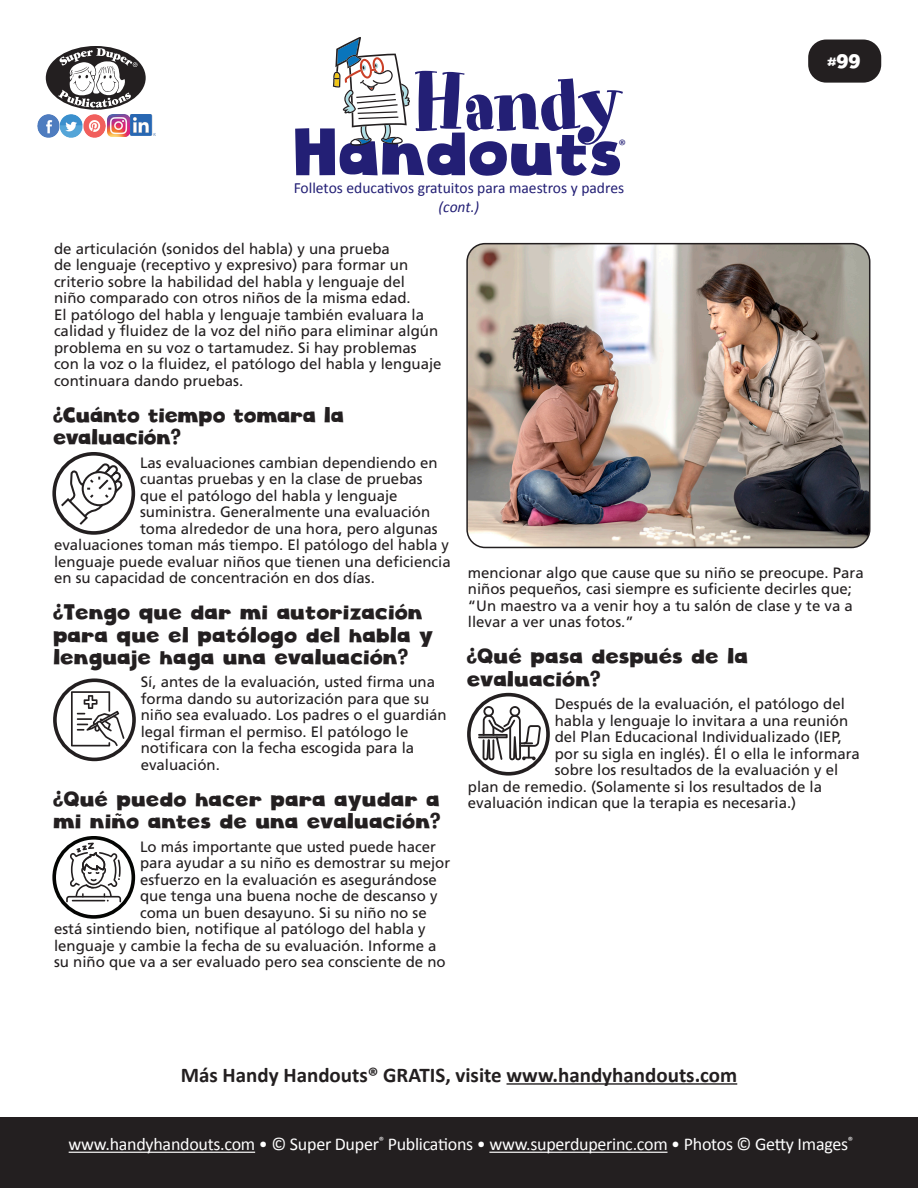
<style>
.page{position:relative;width:918px;height:1188px;background:#fff}
.page>*{position:absolute;margin:0;border:0;box-sizing:border-box;transform-origin:0 0}
.t1{font:79.2px "Art Department JNL";letter-spacing:-.03em;color:#231f75}
.t2{font:64.8px "Cloudy Witha Chanceof Love";color:#231f75}
.HH_Text{font:21px/22.5px "Cloudy Witha Chanceof Love";color:#231f20}
.HH_TEXT{font:700 21px "Calibri";color:#231f20}
.t3{font:19.5px "Cloudy Witha Chanceof Love";color:#fff}
.t4{font:18px "Calibri";letter-spacing:-.015em;color:#fff}
.t5{font:15.6px "Calibri";color:#231f75}
.t6{font:italic 15.6px "Calibri";color:#231f75}
.t7{font:15.15px "Calibri";color:#231f75}
.HH_Text-2{font:15px/16.5px "Frutiger";color:#231f20}
</style>
<div class="page">
<img style="left:469px;top:244px;width:401px;height:303px">
<div style="left:466px;top:243px;width:404px;height:305px;border:2px solid #231f20;border-radius:18px"></div>
<div style="left:808px;top:40px;width:73px;height:43px;background:#231f20;border-radius:18px"></div>
<div style="left:46px;top:46px;width:100px;height:64px;background:#231f20;border-radius:50%"></div>
<svg style="left:58px;top:48px;width:80px;height:60px"></svg>
<img style="left:37px;top:115px;width:92px;height:22px">
<img style="left:131px;top:115px;width:24px;height:21px">
<div style="left:0;top:1118px;width:918px;height:70px;background:#231f20"></div>
<hr style="left:69px;top:1152px;width:186px;height:1px;background:#fff">
<hr style="left:489px;top:1152px;width:179px;height:1px;background:#fff">
<svg style="left:333px;top:37px;width:77px;height:109px"></svg>
<hr style="left:507px;top:1083px;width:230px;height:2px;background:#231f20">
<svg style="left:59px;top:461px;width:66px;height:74px"></svg>
<div style="left:52px;top:452px;width:83px;height:83px;border:4px solid #231f20;border-radius:50%"></div>
<svg style="left:71px;top:691px;width:54px;height:55px"></svg>
<div style="left:53px;top:678px;width:83px;height:83px;border:4px solid #231f20;border-radius:50%"></div>
<svg style="left:478px;top:706px;width:63px;height:54px"></svg>
<div style="left:467px;top:693px;width:83px;height:83px;border:4px solid #231f20;border-radius:50%"></div>
<svg style="left:66px;top:843px;width:55px;height:59px"></svg>
<div style="left:52px;top:836px;width:83px;height:83px;border:4px solid #040503;border-radius:50%"></div>
<p class="t1" style="left:412px;top:56px;width:213px">Handy</p>
<p class="t5" style="left:294px;top:177px;width:332px">Folletos educativos gratuitos para maestros y padres</p>
<p class="t6" style="left:439px;top:196px;width:42px">(cont.)</p>
<p class="t2" style="left:296px;top:112px;width:331px">Handouts</p>
<p class="t7" style="left:618px;top:135px;width:9px">®</p>
<p class="t3" style="left:828px;top:49px;width:35px">#99</p>
<p class="HH_Text-2" style="left:54px;top:240px;width:389px">de articulación (sonidos del habla) y una prueba<br>de lenguaje (receptivo y expresivo) para formar un criterio sobre la habilidad del habla y lenguaje del<br>niño comparado con otros niños de la misma edad.<br>El patólogo del habla y lenguaje también evaluara la calidad y fluidez de la voz del niño para eliminar algún problema en su voz o tartamudez. Si hay problemas con la voz o la fluidez, el patólogo del habla y lenguaje continuara dando pruebas.</p>
<p class="HH_Text" style="left:54px;top:404px;width:292px">¿Cuánto tiempo tomara la evaluación?</p>
<p class="HH_Text-2" style="left:140px;top:454px;width:299px">Las evaluaciones cambian dependiendo en</p>
<p class="HH_Text-2" style="left:140px;top:470px;width:284px">cuantas pruebas y en la clase de pruebas</p>
<p class="HH_Text-2" style="left:140px;top:487px;width:259px">que el patólogo del habla y lenguaje</p>
<p class="HH_Text-2" style="left:140px;top:503px;width:292px">suministra. Generalmente una evaluación</p>
<p class="HH_Text-2" style="left:140px;top:520px;width:299px">toma alrededor de una hora, pero algunas</p>
<p class="HH_Text-2" style="left:54px;top:536px;width:397px">evaluaciones toman más tiempo. El patólogo del habla y</p>
<p class="HH_Text-2" style="left:54px;top:553px;width:398px">lenguaje puede evaluar niños que tienen una deficiencia</p>
<p class="HH_Text-2" style="left:54px;top:569px;width:322px">en su capacidad de concentración en dos días.</p>
<p class="HH_Text" style="left:54px;top:601px;width:382px">¿Tengo que dar mi autorización para que el patólogo del habla y lenguaje haga una evaluación?</p>
<p class="HH_Text-2" style="left:141px;top:674px;width:307px">Sí, antes de la evaluación, usted firma una forma dando su autorización para que su niño sea evaluado. Los padres o el guardián legal firman el permiso. El patólogo le notificara con la fecha escogida para la evaluación.</p>
<p class="HH_Text" style="left:54px;top:788px;width:389px">¿Qué puedo hacer para ayudar a mi niño antes de una evaluación?</p>
<p class="HH_Text-2" style="left:140px;top:838px;width:297px">Lo más importante que usted puede hacer</p>
<p class="HH_Text-2" style="left:140px;top:854px;width:312px">para ayudar a su niño es demostrar su mejor</p>
<p class="HH_Text-2" style="left:140px;top:871px;width:298px">esfuerzo en la evaluación es asegurándose</p>
<p class="HH_Text-2" style="left:140px;top:887px;width:299px">que tenga una buena noche de descanso y</p>
<p class="HH_Text-2" style="left:140px;top:904px;width:288px">coma un buen desayuno. Si su niño no se</p>
<p class="HH_Text-2" style="left:54px;top:920px;width:373px">está sintiendo bien, notifique al patólogo del habla y</p>
<p class="HH_Text-2" style="left:54px;top:937px;width:384px">lenguaje y cambie la fecha de su evaluación. Informe a</p>
<p class="HH_Text-2" style="left:54px;top:953px;width:393px">su niño que va a ser evaluado pero sea consciente de no</p>
<p class="HH_Text-2" style="left:468px;top:564px;width:397px">mencionar algo que cause que su niño se preocupe. Para niños pequeños, casi siempre es suficiente decirles que; “Un maestro va a venir hoy a tu salón de clase y te va a llevar a ver unas fotos.”</p>
<p class="HH_Text" style="left:468px;top:645px;width:283px">¿Qué pasa después de la evaluación?</p>
<p class="HH_Text-2" style="left:555px;top:696px;width:292px">Después de la evaluación, el patólogo del</p>
<p class="HH_Text-2" style="left:555px;top:712px;width:295px">habla y lenguaje lo invitara a una reunión</p>
<p class="HH_Text-2" style="left:555px;top:729px;width:289px">del Plan Educacional Individualizado (IEP,</p>
<p class="HH_Text-2" style="left:555px;top:745px;width:307px">por su sigla en inglés). Él o ella le informara</p>
<p class="HH_Text-2" style="left:555px;top:762px;width:285px">sobre los resultados de la evaluación y el</p>
<p class="HH_Text-2" style="left:468px;top:778px;width:356px">plan de remedio. (Solamente si los resultados de la</p>
<p class="HH_Text-2" style="left:468px;top:795px;width:330px">evaluación indican que la terapia es necesaria.)</p>
<p class="HH_TEXT" style="left:181px;top:1060px;width:558px">Más Handy Handouts® GRATIS, visite www.handyhandouts.com</p>
<p class="t4" style="left:69px;top:1132px;width:786px">www.handyhandouts.com • © Super Duper<sup>®</sup> Publications • www.superduperinc.com • Photos © Getty Images<sup>®</sup></p>
</div>
